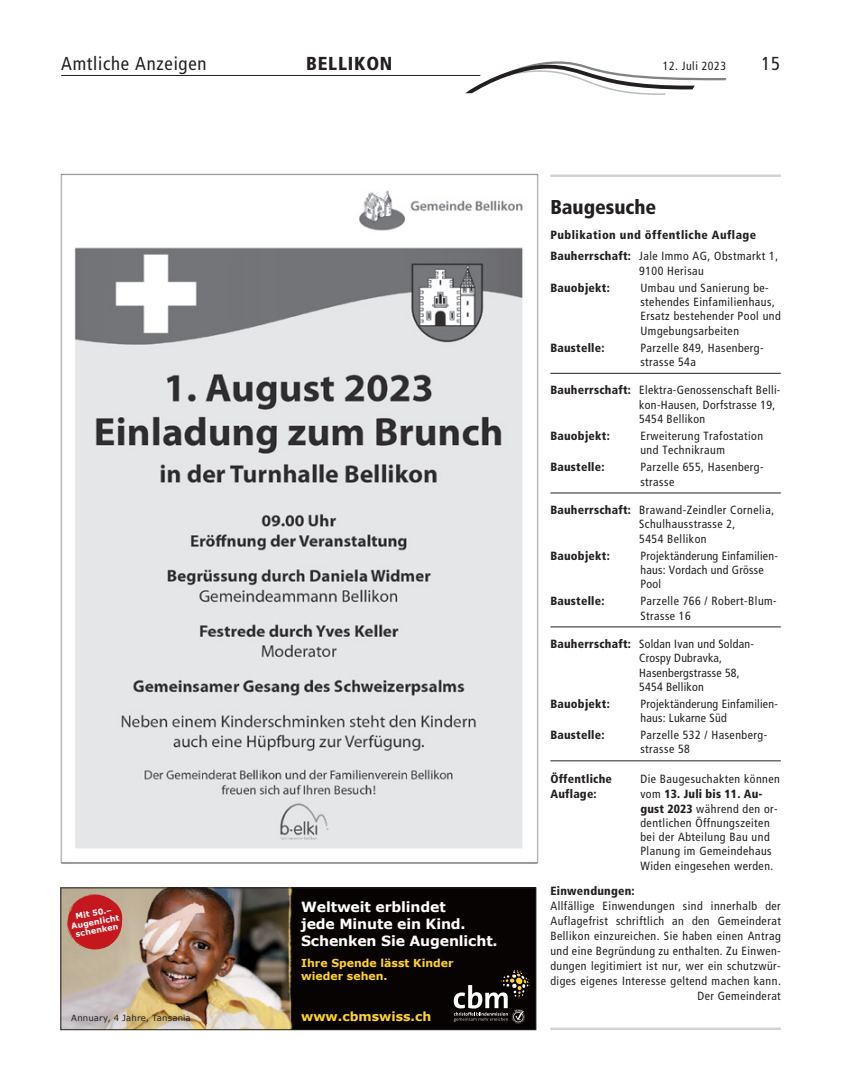
<style>
.page{position:relative;width:842px;height:1085px;background:#fff}
.page>*{position:absolute;margin:0;border:0;box-sizing:border-box;transform-origin:0 0}
.t1{font:20px "Frutiger LT 77 Blk Cn";color:#231f20}
.t2{font:18.75px "Frutiger LT 57 Cn";letter-spacing:.04em;color:#231f20}
.t3{font:18.75px "Frutiger LT 77 Blk Cn";letter-spacing:.04em;color:#231f20}
.t4{font:700 14.12px/16.9px "Verdana";letter-spacing:-.01em;color:#fff}
.t5{font:700 12.5px "Verdana";color:#ffd42c}
.t6{font:11.88px/14.2px "Frutiger LT 57 Cn";letter-spacing:.04em;color:#231f20}
.t7{font:11.88px/14.2px "Frutiger LT 57 Cn";letter-spacing:.02em;color:#231f20}
.t8{font:11.88px "Frutiger LT 77 Blk Cn";letter-spacing:.02em;color:#231f20}
.t9{font:11.88px "Frutiger LT 77 Blk Cn";letter-spacing:.04em;color:#231f20}
.t10{font:700 11px/13.4px "Verdana";color:#ffd42c}
.t11{font:8.5px "Verdana";letter-spacing:.015em;color:#231f20}
.t12{font:700 8px/8.8px "Verdana";color:#fff;text-align:center}
.s1{font-family:"Frutiger LT 77 Blk Cn"}
.s2{font-family:"Frutiger LT 57 Cn"}
</style>
<div class="page">
<svg style="left:465px;top:61px;width:261px;height:34px"></svg>
<hr style="left:61px;top:75px;width:419px;height:1px;background:#231f20">
<img style="left:60px;top:173px;width:501px;height:691px">
<hr style="left:550px;top:373px;width:230px;height:1px;background:#231f20">
<hr style="left:550px;top:492px;width:230px;height:1px;background:#231f20">
<hr style="left:550px;top:626px;width:230px;height:1px;background:#231f20">
<hr style="left:550px;top:760px;width:230px;height:1px;background:#231f20">
<img style="left:62px;top:889px;width:224px;height:138px">
<div style="left:286px;top:889px;width:248px;height:138px;background:#080303"></div>
<svg style="left:453px;top:969px;width:76px;height:54px;background:#393430"></svg>
<svg style="left:65px;top:893px;width:57px;height:59px;background:#c24341"></svg>
<div style="left:66px;top:1007px;width:137px;height:22px;background:#231f20;opacity:.7"></div>
<div style="left:60px;top:887px;width:476px;height:142px;border:1px solid #231f20"></div>
<hr style="left:550px;top:174px;width:230px;height:3px;background:#d1d2d4">
<hr style="left:550px;top:1027px;width:230px;height:2px;background:#d1d2d4">
<h2 class="t2" style="left:61px;top:53px;width:147px">Amtliche Anzeigen</h2>
<h2 class="t3" style="left:306px;top:52px;width:88px">BELLIKON</h2>
<p class="t6" style="left:662px;top:59px;width:65px">12. Juli 2023</p>
<h2 class="t2" style="left:761px;top:53px;width:20px">15</h2>
<p class="t12" style="left:69px;top:912px;width:50px;rotate:-10deg">Mit 50.–<br>Augenlicht schenken</p>
<p class="t11" style="left:71px;top:1011px;width:121px">Annuary, 4 Jahre, Tansania</p>
<p class="t4" style="left:301px;top:898px;width:198px">Weltweit erblindet<br>jede Minute ein Kind.<br>Schenken Sie Augenlicht.</p>
<p class="t10" style="left:301px;top:955px;width:154px">Ihre Spende lässt Kinder wieder sehen.</p>
<p class="t5" style="left:301px;top:1007px;width:132px">www.cbmswiss.ch</p>
<h1 class="t1" style="left:550px;top:195px;width:107px">Baugesuche</h1>
<p class="t9" style="left:550px;top:228px;width:207px">Publikation und öffentliche Auflage</p>
<p class="t6" style="left:639px;top:249px;width:140px;text-indent:-89px"><span class="s1">Bauherrschaft:</span> Jale Immo AG, Obstmarkt 1,<br>9100 Herisau</p>
<p class="t8" style="left:550px;top:280px;width:61px">Bauobjekt:</p>
<p class="t6" style="left:640px;top:280px;width:142px">Umbau und Sanierung be&shy;stehendes Einfamilienhaus,<br>Ersatz bestehender Pool und<br>Umgebungsarbeiten</p>
<p class="t8" style="left:550px;top:340px;width:56px">Baustelle:</p>
<p class="t6" style="left:640px;top:340px;width:125px">Parzelle 849, Hasenberg&shy;strasse 54a</p>
<p class="t6" style="left:639px;top:383px;width:143px;text-indent:-89px"><span class="s1">Bauherrschaft:</span> Elektra-Genossenschaft Belli&shy;kon-Hausen, Dorfstrasse 19,<br>5454 Bellikon</p>
<p class="t8" style="left:550px;top:428px;width:61px">Bauobjekt:</p>
<p class="t6" style="left:640px;top:429px;width:124px">Erweiterung Trafostation und Technikraum</p>
<p class="t8" style="left:550px;top:460px;width:56px">Baustelle:</p>
<p class="t6" style="left:640px;top:460px;width:125px">Parzelle 655, Hasenberg&shy;strasse</p>
<p class="t6" style="left:639px;top:503px;width:136px;text-indent:-89px"><span class="s1">Bauherrschaft:</span> Brawand-Zeindler Cornelia,<br>Schulhausstrasse 2,<br>5454 Bellikon</p>
<p class="t8" style="left:550px;top:548px;width:61px">Bauobjekt:</p>
<p class="t7" style="left:640px;top:548px;width:139px">Projektänderung Einfamilien&shy;haus: Vordach und Grösse<br>Pool</p>
<p class="t8" style="left:550px;top:594px;width:56px">Baustelle:</p>
<p class="t6" style="left:640px;top:594px;width:138px">Parzelle 766 / Robert-Blum-<br>Strasse 16</p>
<p class="t7" style="left:639px;top:636px;width:116px;text-indent:-89px"><span class="s1">Bauherrschaft:</span> Soldan Ivan und Soldan-<br>Crospy Dubravka,<br>Hasenbergstrasse 58,<br>5454 Bellikon</p>
<p class="t8" style="left:550px;top:696px;width:61px">Bauobjekt:</p>
<p class="t7" style="left:640px;top:696px;width:139px">Projektänderung Einfamilien&shy;haus: Lukarne Süd</p>
<p class="t8" style="left:550px;top:727px;width:56px">Baustelle:</p>
<p class="t6" style="left:640px;top:728px;width:128px">Parzelle 532 / Hasenberg&shy;strasse 58</p>
<p class="t8" style="left:550px;top:771px;width:63px">Öffentliche</p>
<p class="t6" style="left:640px;top:771px;width:141px">Die Baugesuchakten können</p>
<p class="t8" style="left:550px;top:786px;width:48px">Auflage:</p>
<p class="t8" style="left:640px;top:786px;width:123px"><span class="s2">vom</span> 13. Juli bis 11. Au-</p>
<p class="t6" style="left:640px;top:801px;width:139px"><span class="s1">gust 2023</span> während den or&shy;dentlichen Öffnungszeiten bei der Abteilung Bau und<br>Planung im Gemeindehaus<br>Widen eingesehen werden.</p>
<p class="t8" style="left:550px;top:883px;width:86px">Einwendungen:</p>
<p class="t6" style="left:550px;top:898px;width:232px;line-height:15px;text-align:right">Allfällige Einwendungen sind innerhalb der Auflagefrist schriftlich an den Gemeinderat Bellikon einzureichen. Sie haben einen Antrag und eine Begründung zu enthalten. Zu Einwen&shy;dungen legitimiert ist nur, wer ein schutzwür&shy;diges eigenes Interesse geltend machen kann.<br>Der Gemeinderat</p>
</div>
